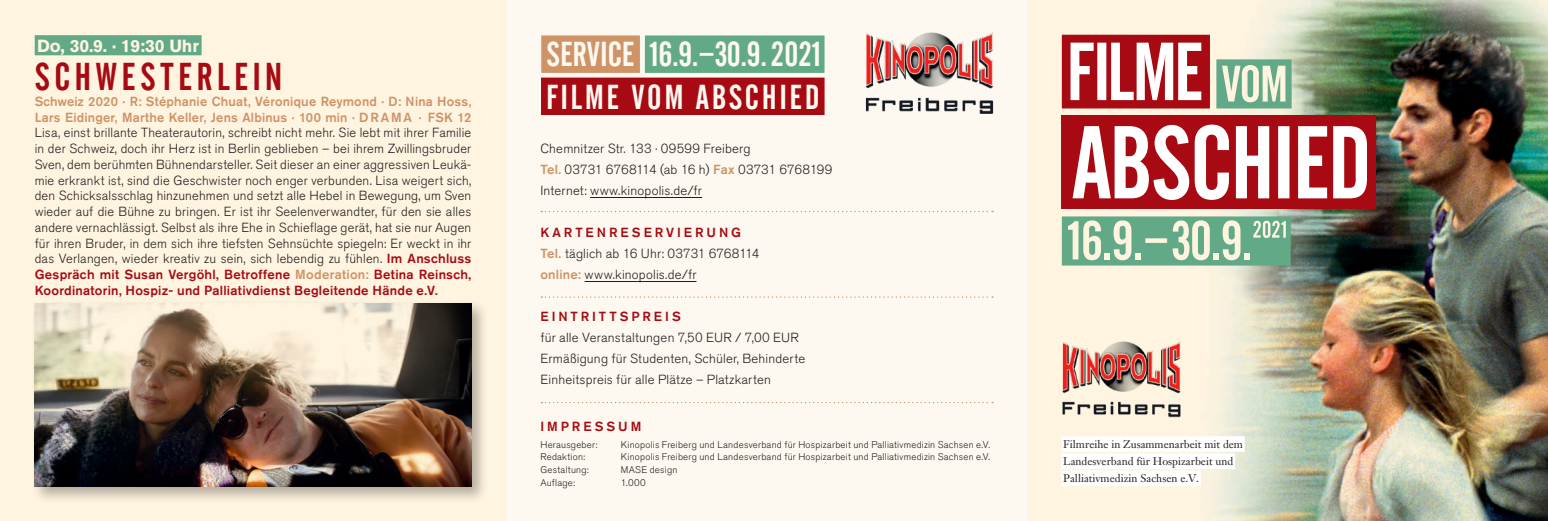
<style>
.page{position:relative;width:1548px;height:521px;background:#fff}
.page>*{position:absolute;margin:0;border:0;box-sizing:border-box;transform-origin:0 0}
.t1{font:54.25px "Alternate Gothic No 2 BT";color:#fef4e0}
.t2{font:38.5px "Alternate Gothic No 2 BT";letter-spacing:.12em;color:#a70a12}
.t3{font:34.3px/42.2px "Alternate Gothic No 2 BT";letter-spacing:.045em;color:#fef9f0}
.t4{font:700 17.5px "Akzidenz Grotesk BQ";letter-spacing:-.01em;color:#fef4e0}
.t5{font:300 13.12px/15.8px "Akzidenz Grotesk BQ";letter-spacing:.015em;color:#231f20}
.t6{font:500 13.12px/15.8px "Akzidenz Grotesk BQ";letter-spacing:.015em;color:#ce9367}
.t7{font:500 13.12px "Akzidenz Grotesk BQ";letter-spacing:.225em;color:#a70a12}
.t8{font:10.85px/17.2px "Tyrnavia";color:#231f20}
.t9{font:300 9.62px "Akzidenz Grotesk BQ";letter-spacing:.025em;color:#231f20}
.s1{font-weight:500;color:#a70a12}
.s2{font-weight:500;color:#ce9367}
.s3{font-size:44.62px}
.s4{font-size:70.52px}
</style>
<div class="page">
<div style="left:1027px;top:0;width:521px;height:521px;background:#fef4e0"></div>
<div style="left:506px;top:0;width:521px;height:521px;background:#fef9f0"></div>
<div style="left:0;top:0;width:506px;height:521px;background:#fef4e0"></div>
<div style="left:35px;top:35px;width:167px;height:20px;background:#62a987"></div>
<hr style="left:590px;top:197px;width:112px;height:1px;background:#231f20">
<hr style="left:584px;top:281px;width:112px;height:1px;background:#231f20">
<img style="left:1181px;top:0;width:367px;height:521px">
<div style="left:1061px;top:436px;width:184px;height:16px;background:#fff"></div>
<div style="left:1061px;top:453px;width:174px;height:16px;background:#fff"></div>
<div style="left:1061px;top:471px;width:140px;height:15px;background:#fff"></div>
<svg style="left:541px;top:211px;width:452px;height:1px"></svg>
<svg style="left:541px;top:296px;width:452px;height:2px"></svg>
<svg style="left:541px;top:402px;width:452px;height:1px"></svg>
<div style="left:31px;top:300px;width:458px;height:204px;background:#231f20;opacity:.33"></div>
<img style="left:35px;top:303px;width:436px;height:183px">
<div style="left:1062px;top:116px;width:314px;height:93px;background:#a70a12"></div>
<svg style="left:1072px;top:125px;width:157px;height:75px"></svg>
<svg style="left:1236px;top:126px;width:33px;height:72px"></svg>
<div style="left:1278px;top:126px;width:11px;height:72px;background:#fff"></div>
<svg style="left:1298px;top:126px;width:29px;height:72px"></svg>
<svg style="left:1333px;top:126px;width:34px;height:72px"></svg>
<div style="left:1062px;top:35px;width:148px;height:73px;background:#a70a12"></div>
<svg style="left:1070px;top:43px;width:23px;height:57px"></svg>
<div style="left:1097px;top:43px;width:9px;height:57px;background:#fff"></div>
<svg style="left:1111px;top:43px;width:90px;height:57px"></svg>
<div style="left:1216px;top:59px;width:75px;height:49px;background:#62a987"></div>
<svg style="left:1222px;top:65px;width:63px;height:37px"></svg>
<div style="left:1062px;top:216px;width:229px;height:50px;background:#62a987"></div>
<svg style="left:1253px;top:221px;width:33px;height:17px"></svg>
<img style="left:1062px;top:330px;width:124px;height:98px">
<img style="left:865px;top:32px;width:129px;height:82px">
<div style="left:541px;top:35px;width:99px;height:38px;background:#ce9367"></div>
<div style="left:645px;top:35px;width:179px;height:38px;background:#62a987"></div>
<div style="left:541px;top:78px;width:283px;height:37px;background:#a70a12"></div>
<h3 class="t4" style="left:37px;top:35px;width:163px">Do, 30.9. · 19:30 Uhr</h3>
<h2 class="t2" style="left:35px;top:55px;width:249px">SCHWESTERLEIN</h2>
<p class="t6" style="left:35px;top:93px;width:438px">Schweiz 2020 · R: Stéphanie Chuat, Véronique Reymond · D: Nina Hoss,<br>Lars Eidinger, Marthe Keller, Jens Albinus · 100 min · Drama</p>
<p class="t6" style="left:419px;top:109px;width:54px">· FSK 12</p>
<p class="t5" style="left:35px;top:125px;width:438px;text-align:justify">Lisa, einst brillante Theaterautorin, schreibt nicht mehr. Sie lebt mit ihrer Familie in der Schweiz, doch ihr Herz ist in Berlin geblieben – bei ihrem Zwillingsbruder Sven, dem berühmten Bühnendarsteller. Seit dieser an einer aggressiven Leukä&shy;mie erkrankt ist, sind die Geschwister noch enger verbunden. Lisa weigert sich, den Schicksalsschlag hinzunehmen und setzt alle Hebel in Bewegung, um Sven wieder auf die Bühne zu bringen. Er ist ihr Seelenverwandter, für den sie alles andere vernachlässigt. Selbst als ihre Ehe in Schieflage gerät, hat sie nur Augen für ihren Bruder, in dem sich ihre tiefsten Sehnsüchte spiegeln: Er weckt in ihr das Verlangen, wieder kreativ zu sein, sich lebendig zu fühlen. <span class="s1">Im Anschluss Gespräch mit Susan Vergöhl, Betroffene</span> <span class="s2">Moderation:</span> <span class="s1">Betina Reinsch, Koordinatorin, Hospiz- und Palliativdienst Begleitende Hände e.V.</span></p>
<h3 class="t3" style="left:546px;top:34px;width:276px">SERVICE 16.9.<span class="s3">–</span>30.9.2021<br>FILME VOM ABSCHIE</h3>
<h3 class="t3" style="left:805px;top:76px;width:16px">D</h3>
<p class="t5" style="left:540px;top:138px;width:293px;line-height:21px">Chemnitzer Str. 133 · 09599 Freiberg<br><span class="s2">Tel.</span> 03731 6768114 (ab 16 h) <span class="s2">Fax</span> 03731 6768199<br>Internet: www.kinopolis.de/fr</p>
<p class="t5" style="left:540px;top:222px;width:221px;line-height:21px"><span class="s1">KARTENRESERVIERUNG<br></span><span class="s2">Tel.</span> täglich ab 16 Uhr: 03731 6768114 <span class="s2">online:</span> www.kinopolis.de/fr</p>
<p class="t7" style="left:540px;top:308px;width:142px">EINTRITTSPREIS</p>
<p class="t5" style="left:540px;top:327px;width:266px;line-height:21px">für alle Veranstaltungen 7,50 EUR / 7,00 EUR<br>Ermäßigung für Studenten, Schüler, Behinderte<br>Einheitspreis für alle Plätze – Platzkarten</p>
<p class="t7" style="left:540px;top:419px;width:102px">IMPRESSUM</p>
<p class="t9" style="left:540px;top:439px;width:58px">Herausgeber:</p>
<p class="t9" style="left:621px;top:439px;width:371px">Kinopolis Freiberg und Landesverband für Hospizarbeit und Palliativmedizin Sachsen e.V.</p>
<p class="t9" style="left:540px;top:452px;width:46px">Redaktion:</p>
<p class="t9" style="left:621px;top:452px;width:371px">Kinopolis Freiberg und Landesverband für Hospizarbeit und Palliativmedizin Sachsen e.V.</p>
<p class="t9" style="left:540px;top:464px;width:50px">Gestaltung:</p>
<p class="t9" style="left:621px;top:464px;width:58px">MASE design</p>
<p class="t9" style="left:540px;top:477px;width:36px">Auflage:</p>
<p class="t9" style="left:621px;top:477px;width:26px">1.000</p>
<h1 class="t1" style="left:1068px;top:210px;width:186px">16.9.<span class="s4">–</span>30.9.</h1>
<p class="t8" style="left:1063px;top:435px;width:181px">Filmreihe in Zusammenarbeit mit dem<br>Landesverband für Hospizarbeit und<br>Palliativmedizin Sachsen e.V.</p>
</div>
